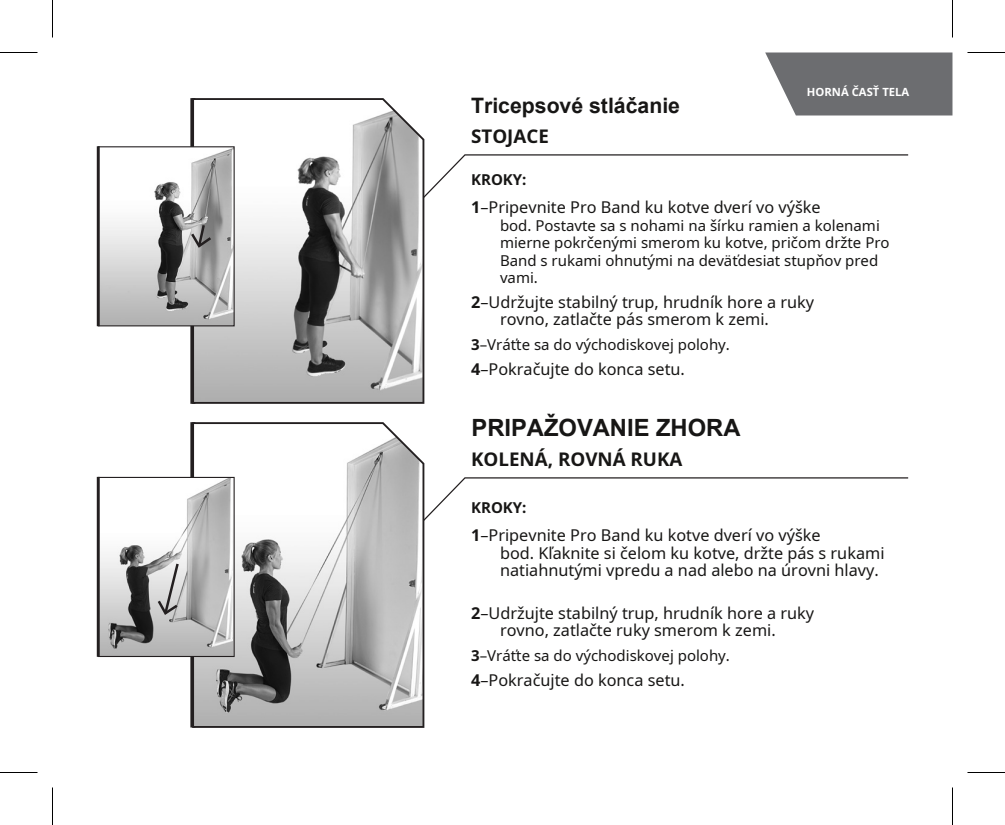
<style>
.page{position:relative;width:1005px;height:825px;background:#fff}
.page>*{position:absolute;margin:0;border:0;box-sizing:border-box;transform-origin:0 0}
.t1{font:700 23.75px "Arial";color:#171615}
.t2{font:700 21.25px "Arial";color:#171615}
.t3{font:700 18.75px "Noto Sans";color:#171615}
.t4{font:16.25px/17.5px "Noto Sans";color:#171615}
.t5{font:15px/17.5px "Noto Sans";color:#171615}
.t6{font:700 15px "Noto Sans";color:#171615}
.t7{font:700 11.25px "Noto Sans";color:#fff}
.s1{font-weight:700}
</style>
<div class="page">
<svg style="left:765px;top:53px;width:187px;height:63px;background:#797a7d"></svg>
<div style="left:190px;top:422px;width:5px;height:306px;background:#777575"></div>
<svg style="left:191px;top:422px;width:234px;height:306px"></svg>
<div style="left:190px;top:98px;width:5px;height:306px;background:#777575"></div>
<svg style="left:191px;top:98px;width:234px;height:306px"></svg>
<svg style="left:422px;top:477px;width:487px;height:45px"></svg>
<svg style="left:422px;top:154px;width:487px;height:45px"></svg>
<svg style="left:97px;top:146px;width:138px;height:181px"></svg>
<svg style="left:97px;top:476px;width:138px;height:182px"></svg>
<hr style="left:0;top:52px;width:37px;height:1px;background:#000">
<hr style="left:967px;top:52px;width:38px;height:1px;background:#000">
<hr style="left:0;top:772px;width:37px;height:1px;background:#000">
<hr style="left:967px;top:772px;width:38px;height:1px;background:#000">
<hr style="left:52px;top:0;width:1px;height:38px;background:#000">
<hr style="left:52px;top:788px;width:1px;height:37px;background:#000">
<hr style="left:952px;top:0;width:1px;height:38px;background:#000">
<hr style="left:952px;top:788px;width:1px;height:37px;background:#000">
<h2 class="t2" style="left:471px;top:94px;width:210px">Tricepsové stláčanie</h2>
<p class="t7" style="left:807px;top:84px;width:104px">HORNÁ ČASŤ TELA</p>
<p class="t3" style="left:471px;top:123px;width:79px">STOJACE</p>
<p class="t6" style="left:471px;top:169px;width:57px">KROKY:</p>
<p class="t4" style="left:471px;top:198px;width:351px"><span class="s1">1</span>–Pripevnite Pro Band ku kotve dverí vo výške</p>
<p class="t5" style="left:500px;top:216px;width:391px">bod. Postavte sa s nohami na šírku ramien a kolenami mierne pokrčenými smerom ku kotve, pričom držte Pro Band s rukami ohnutými na deväťdesiat stupňov pred vami.</p>
<p class="t4" style="left:500px;top:293px;width:316px;text-indent:-29px"><span class="s1">2</span>–Udržujte stabilný trup, hrudník hore a ruky rovno, zatlačte pás smerom k zemi.</p>
<p class="t5" style="left:471px;top:336px;width:260px"><span class="s1">3</span>–Vráťte sa do východiskovej polohy.</p>
<p class="t4" style="left:471px;top:360px;width:215px"><span class="s1">4</span>–Pokračujte do konca setu.</p>
<h1 class="t1" style="left:472px;top:414px;width:270px">PRIPAŽOVANIE ZHORA</h1>
<p class="t3" style="left:471px;top:446px;width:213px">KOLENÁ, ROVNÁ RUKA</p>
<p class="t6" style="left:471px;top:497px;width:57px">KROKY:</p>
<p class="t4" style="left:500px;top:526px;width:386px;text-indent:-29px"><span class="s1">1</span>–Pripevnite Pro Band ku kotve dverí vo výške<br>bod. Kľaknite si čelom ku kotve, držte pás s rukami natiahnutými vpredu a nad alebo na úrovni hlavy.</p>
<p class="t4" style="left:471px;top:604px;width:344px;text-align:center"><span class="s1">2</span>–Udržujte stabilný trup, hrudník hore a ruky rovno, zatlačte ruky smerom k zemi.</p>
<p class="t5" style="left:471px;top:646px;width:260px"><span class="s1">3</span>–Vráťte sa do východiskovej polohy.</p>
<p class="t4" style="left:471px;top:670px;width:215px"><span class="s1">4</span>–Pokračujte do konca setu.</p>
</div>
